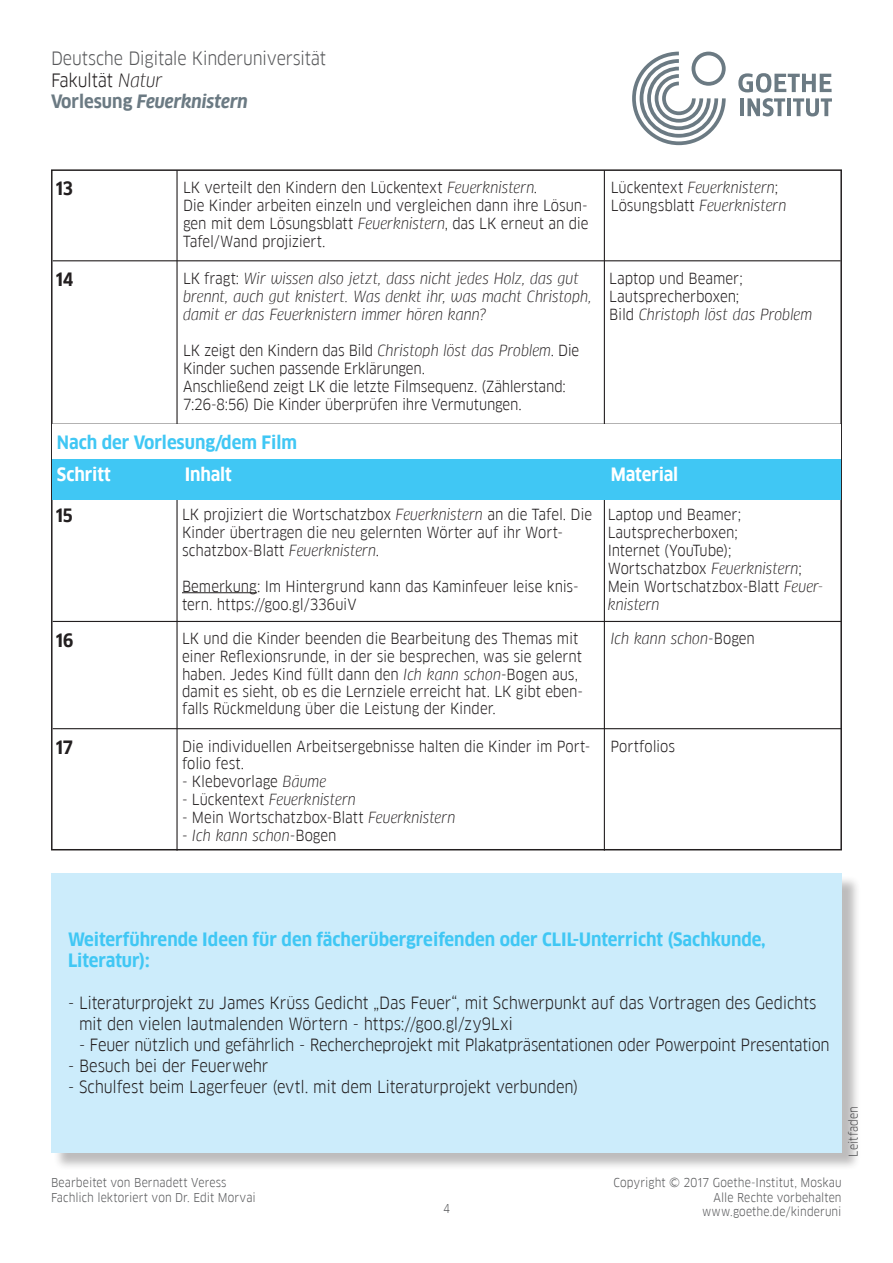
<style>
.page{position:relative;width:893px;height:1263px;background:#fff}
.page>*{position:absolute;margin:0;border:0;box-sizing:border-box;transform-origin:0 0}
.t1{font:700 18px/21.6px "Goethe FF Clan";color:#40c7f4}
.t2{font:18px/21.6px "Goethe FF Clan";letter-spacing:-.015em;color:#57585a}
.t3{font:700 18px "Goethe FF Clan";letter-spacing:-.01em;color:#fff}
.t4{font:700 18px "Goethe FF Clan";letter-spacing:-.02em;color:#231f20}
.t5{font:16.5px/21px "Goethe FF Clan";letter-spacing:-.01em;color:#231f20}
.t6{font:15px/18px "Goethe FF Clan";letter-spacing:-.005em;color:#231f20}
.t7{font:italic 15px/18px "Goethe FF Clan";color:#231f20}
.t8{font:12px "Goethe FF Clan";letter-spacing:.005em;color:#57585a}
.s1{color:#231f20}
.s2{font-style:italic;color:#231f20}
.s3{font-weight:700;color:#6b7a83}
.s4{font-weight:700;font-style:italic;color:#6b7a83}
.s5{font-style:italic}
.s6{font-style:normal}
</style>
<div class="page">
<svg style="left:632px;top:52px;width:94px;height:93px"></svg>
<svg style="left:738px;top:73px;width:94px;height:43px"></svg>
<hr style="left:604px;top:170px;width:1px;height:681px;background:#231f20">
<hr style="left:176px;top:170px;width:2px;height:681px;background:#231f20">
<hr style="left:53px;top:621px;width:789px;height:1px;background:#231f20">
<hr style="left:53px;top:728px;width:789px;height:1px;background:#231f20">
<hr style="left:182px;top:592px;width:75px;height:1px;background:#231f20">
<hr style="left:53px;top:424px;width:789px;height:1px;background:#231f20">
<hr style="left:53px;top:260px;width:788px;height:1px;background:#231f20">
<div style="left:53px;top:458px;width:788px;height:41px;background:#40c7f4"></div>
<div style="left:53px;top:425px;width:788px;height:34px;background:#fff"></div>
<div style="left:53px;top:875px;width:808px;height:296px;background:#231f20;opacity:.3"></div>
<div style="left:51px;top:873px;width:791px;height:279px;background:#ccecfb"></div>
<p class="t2" style="left:51px;top:48px;width:277px">Deutsche Digitale Kinderuniversität<br><span class="s1">Fakultät</span> <span class="s2">Natur<br></span><span class="s3">Vorlesung</span> <span class="s4">Feuerknistern</span></p>
<p class="t4" style="left:55px;top:178px;width:19px">13</p>
<p class="t4" style="left:55px;top:269px;width:20px">14</p>
<p class="t6" style="left:183px;top:179px;width:407px">LK verteilt den Kindern den Lückentext <span class="s5">Feuerknistern</span>.<br>Die Kinder arbeiten einzeln und vergleichen dann ihre Lösun&shy;gen mit dem Lösungsblatt <span class="s5">Feuerknistern</span>, das LK erneut an die Tafel/Wand projiziert.</p>
<p class="t7" style="left:611px;top:178px;width:177px"><span class="s6">Lückentext</span> Feuerknistern<span class="s6">;<br>Lösungsblatt</span> Feuerknistern</p>
<p class="t7" style="left:183px;top:269px;width:410px"><span class="s6">LK fragt:</span> Wir wissen also jetzt, dass nicht jedes Holz, das gut brennt, auch gut knistert. Was denkt ihr, was macht Christoph, damit er das Feuerknistern immer hören kann?</p>
<p class="t6" style="left:183px;top:341px;width:398px">LK zeigt den Kindern das Bild <span class="s5">Christoph löst das Problem</span>. Die Kinder suchen passende Erklärungen.<br>Anschließend zeigt LK die letzte Filmsequenz. (Zählerstand:<br>7:26-8:56) Die Kinder überprüfen ihre Vermutungen.</p>
<p class="t6" style="left:609px;top:269px;width:205px">Laptop und Beamer;<br>Lautsprecherboxen;<br>Bild <span class="s5">Christoph löst das Problem</span></p>
<p class="t1" style="left:57px;top:432px;width:242px">Nach der Vorlesung/dem Film</p>
<p class="t3" style="left:57px;top:464px;width:55px">Schritt</p>
<p class="t3" style="left:185px;top:464px;width:48px">Inhalt</p>
<p class="t3" style="left:611px;top:464px;width:69px">Material</p>
<p class="t4" style="left:55px;top:505px;width:19px">15</p>
<p class="t6" style="left:182px;top:505px;width:412px">LK projiziert die Wortschatzbox <span class="s5">Feuerknistern</span> an die Tafel. Die<br>Kinder übertragen die neu gelernten Wörter auf ihr Wort&shy;schatzbox-Blatt <span class="s5">Feuerknistern</span>.</p>
<p class="t6" style="left:182px;top:577px;width:398px">Bemerkung: Im Hintergrund kann das Kaminfeuer leise knis&shy;tern. https://goo.gl/336uiV</p>
<p class="t6" style="left:608px;top:505px;width:217px">Laptop und Beamer;<br>Lautsprecherboxen;<br>Internet (YouTube);<br>Wortschatzbox <span class="s5">Feuerknistern</span>;<br>Mein Wortschatzbox-Blatt <span class="s5">Feuer&shy;knistern</span></p>
<p class="t6" style="left:182px;top:630px;width:403px;line-height:17.4px">LK und die Kinder beenden die Bearbeitung des Themas mit einer Reflexionsrunde, in der sie besprechen, was sie gelernt haben. Jedes Kind füllt dann den <span class="s5">Ich kann schon</span>-Bogen aus, damit es sieht, ob es die Lernziele erreicht hat. LK gibt eben&shy;falls Rückmeldung über die Leistung der Kinder.</p>
<p class="t4" style="left:55px;top:630px;width:19px">16</p>
<p class="t7" style="left:610px;top:630px;width:146px">Ich kann schon<span class="s6">-Bogen</span></p>
<p class="t6" style="left:182px;top:737px;width:410px;line-height:17.2px">Die individuellen Arbeitsergebnisse halten die Kinder im Port&shy;folio fest.</p>
<p class="t6" style="left:182px;top:772px;width:146px">- Klebevorlage <span class="s5">Bäume</span></p>
<p class="t7" style="left:182px;top:790px;width:175px"><span class="s6">- Lückentext</span> Feuerknistern</p>
<p class="t6" style="left:182px;top:808px;width:275px">- Mein Wortschatzbox-Blatt <span class="s5">Feuerknistern</span></p>
<p class="t7" style="left:182px;top:826px;width:156px"><span class="s6">-</span> Ich kann schon<span class="s6">-Bogen</span></p>
<p class="t4" style="left:55px;top:737px;width:19px">17</p>
<p class="t6" style="left:610px;top:737px;width:66px">Portfolios</p>
<p class="t1" style="left:68px;top:928px;width:699px">Weiterführende Ideen für den fächerübergreifenden oder CLIL-Unterricht (Sachkunde,<br>Literatur):</p>
<p class="t5" style="left:79px;top:993px;width:739px;text-indent:-11px">- Literaturprojekt zu James Krüss Gedicht „Das Feuer“, mit Schwerpunkt auf das Vortragen des Gedichts mit den vielen lautmalenden Wörtern - https://goo.gl/zy9Lxi</p>
<p class="t5" style="left:79px;top:1035px;width:752px">- Feuer nützlich und gefährlich - Rechercheprojekt mit Plakatpräsentationen oder Powerpoint Presentation</p>
<p class="t5" style="left:68px;top:1056px;width:202px">- Besuch bei der Feuerwehr</p>
<p class="t5" style="left:68px;top:1077px;width:512px">- Schulfest beim Lagerfeuer (evtl. mit dem Literaturprojekt verbunden)</p>
<p class="t8" style="left:846px;top:1157px;width:52px;rotate:-90deg">Leitfaden</p>
<p class="t8" style="left:51px;top:1176px;width:177px">Bearbeitet von Bernadett Veress</p>
<p class="t8" style="left:613px;top:1176px;width:230px">Copyright © 2017 Goethe-Institut, Moskau</p>
<p class="t8" style="left:51px;top:1190px;width:206px">Fachlich lektoriert von Dr. Edit Morvai</p>
<p class="t8" style="left:714px;top:1190px;width:129px">Alle Rechte vorbehalten</p>
<p class="t8" style="left:443px;top:1202px;width:8px">4</p>
<p class="t8" style="left:702px;top:1204px;width:141px">www.goethe.de/kinderuni</p>
</div>
